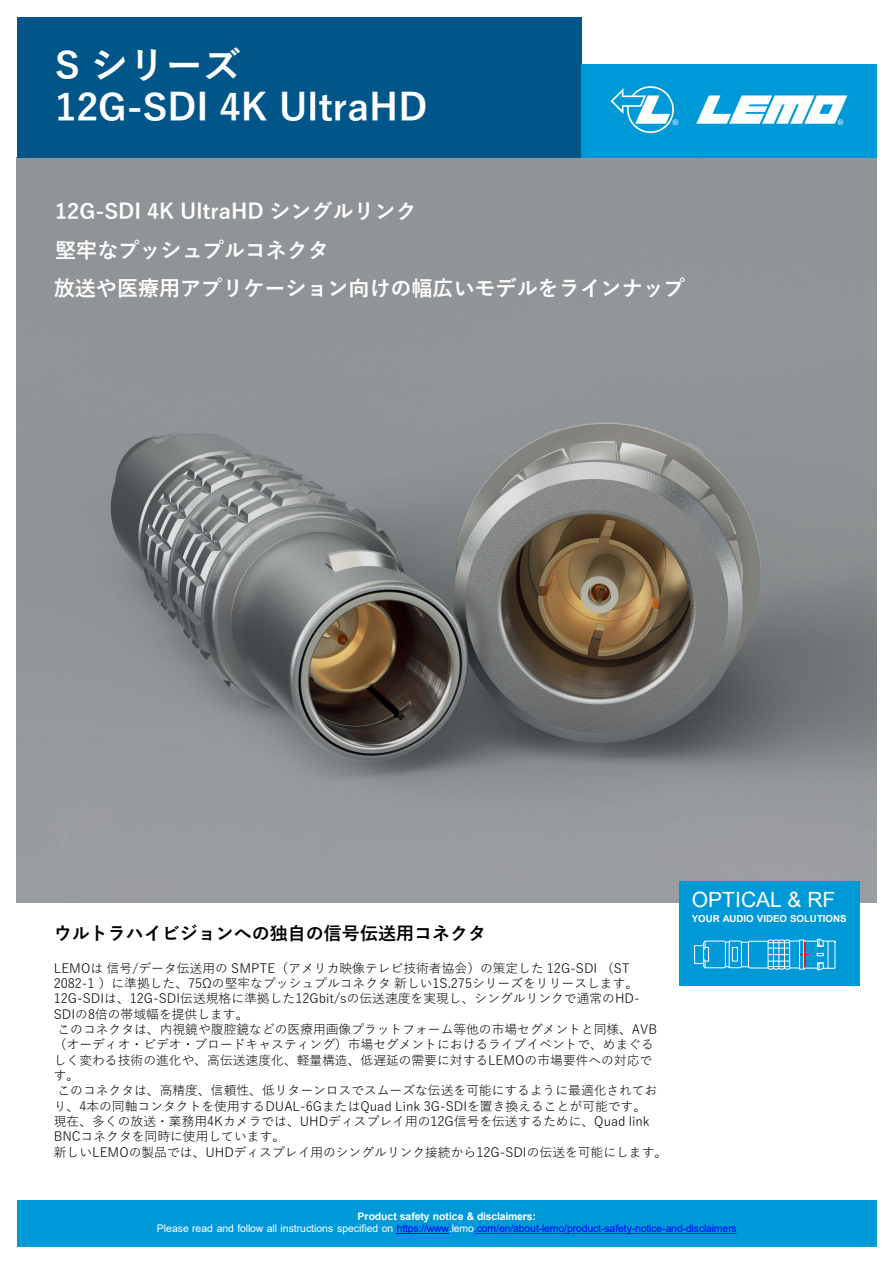
<style>
.page{position:relative;width:893px;height:1264px;background:#fff}
.page>*{position:absolute;margin:0;border:0;box-sizing:border-box;transform-origin:0 0}
.t1{font:700 37.5px "Yu Gothic";color:#fff}
.t2{font:700 21px "Yu Gothic";color:#fff}
.t3{font:21px "Arial";color:#fff}
.t4{font:700 18px "Yu Gothic";color:#000}
.t5{font:12.75px/15.3px "Yu Gothic";color:#000}
.t6{font:10.5px "Arial";letter-spacing:-.005em;color:#00f}
.t7{font:700 10.5px "Arial";letter-spacing:-.01em;color:#fff}
.t8{font:700 9.75px "Arial";color:#fff}
.t9{font:7.5px "Arial";color:#fff}
.s1{color:#fff}
</style>
<div class="page">
<img style="left:17px;top:157px;width:859px;height:744px">
<div style="left:17px;top:17px;width:564px;height:140px;background:#005689"></div>
<div style="left:581px;top:64px;width:295px;height:93px;background:#0099d8"></div>
<div style="left:17px;top:1199px;width:859px;height:47px;background:#0099d8"></div>
<hr style="left:397px;top:1232px;width:52px;height:1px;background:#00f">
<svg style="left:610px;top:86px;width:64px;height:47px"></svg>
<svg style="left:696px;top:95px;width:151px;height:29px"></svg>
<div style="left:679px;top:880px;width:180px;height:104px;background:#0099d8"></div>
<svg style="left:694px;top:938px;width:142px;height:32px"></svg>
<h1 class="t1" style="left:55px;top:44px;width:187px">S シリーズ</h1>
<h1 class="t1" style="left:55px;top:86px;width:373px">12G-SDI 4K UltraHD</h1>
<p class="t9" style="left:672px;top:117px;width:7px">®</p>
<p class="t9" style="left:837px;top:117px;width:7px">®</p>
<p class="t2" style="left:55px;top:199px;width:363px">12G-SDI 4K UltraHD シングルリンク</p>
<p class="t2" style="left:55px;top:239px;width:275px">堅牢なプッシュプルコネクタ</p>
<p class="t2" style="left:54px;top:276px;width:632px">放送や医療用アプリケーション向けの幅広いモデルをラインナップ</p>
<p class="t4" style="left:54px;top:922px;width:434px">ウルトラハイビジョンへの独自の信号伝送用コネクタ</p>
<p class="t5" style="left:54px;top:958px;width:586px">LEMOは信号/データ伝送用の SMPTE（アメリカ映像テレビ技術者協会）の策定した 12G-SDI （ST<br>2082-1 ）に準拠した、75Ωの堅牢なプッシュプルコネクタ新しい1S.275シリーズをリリースします。</p>
<p class="t5" style="left:54px;top:989px;width:587px">12G-SDIは、12G-SDI伝送規格に準拠した12Gbit/sの伝送速度を実現し、シングルリンクで通常のHD-<br>SDIの8倍の帯域幅を提供します。</p>
<p class="t5" style="left:54px;top:1019px;width:605px">このコネクタは、内視鏡や腹腔鏡などの医療用画像プラットフォーム等他の市場セグメントと同様、AVB（オーディオ・ビデオ・ブロードキャスティング）市場セグメントにおけるライブイベントで、めまぐるしく変わる技術の進化や、高伝送速度化、軽量構造、低遅延の需要に対するLEMOの市場要件への対応です。</p>
<p class="t5" style="left:54px;top:1081px;width:605px">このコネクタは、高精度、信頼性、低リターンロスでスムーズな伝送を可能にするように最適化されており、4本の同軸コンタクトを使用するDUAL-6GまたはQuad Link 3G-SDIを置き換えることが可能です。</p>
<p class="t5" style="left:54px;top:1111px;width:597px">現在、多くの放送・業務用4Kカメラでは、UHDディスプレイ用の12G信号を伝送するために、Quad link<br>BNCコネクタを同時に使用しています。</p>
<p class="t5" style="left:54px;top:1142px;width:615px">新しいLEMOの製品では、UHDディスプレイ用のシングルリンク接続から12G-SDIの伝送を可能にします。</p>
<p class="t3" style="left:691px;top:884px;width:145px">OPTICAL &amp; RF</p>
<p class="t8" style="left:691px;top:911px;width:156px">YOUR AUDIO VIDEO SOLUTIONS</p>
<p class="t7" style="left:357px;top:1208px;width:180px">Product safety notice &amp; disclaimers:</p>
<p class="t6" style="left:157px;top:1220px;width:581px"><span class="s1">Please read and follow all instructions specified on</span> https://www<span class="s1">.lemo</span>.com/en/about-lemo/product-safety-notice-and-disclaimers</p>
</div>
